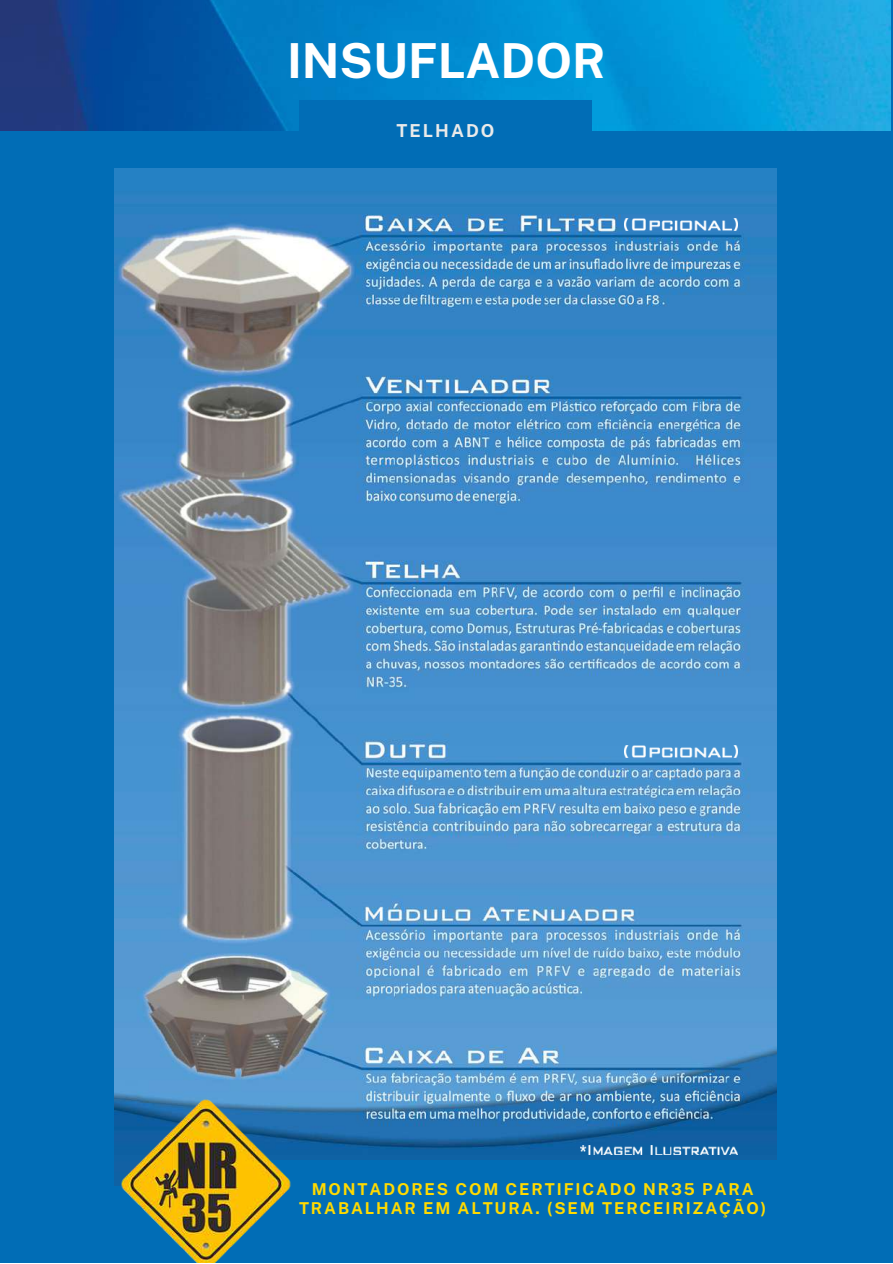
<style>
.page{position:relative;width:893px;height:1264px;background:#fff}
.page>*{position:absolute;margin:0;border:0;box-sizing:border-box;transform-origin:0 0}
.t1{font:700 48.3px "Public Sans";color:#fff}
.t2{font:700 17.85px "Public Sans";letter-spacing:.115em;color:#eaeaea}
.t3{font:700 16.35px/19px "Public Sans";letter-spacing:.115em;color:#ffda00;text-align:center}
</style>
<div class="page">
<div style="left:0;top:0;width:892px;height:1262px;background:#016db6"></div>
<img style="left:0;top:0;width:890px;height:130px">
<div style="left:299px;top:100px;width:292px;height:62px;background:#016db6"></div>
<img style="left:115px;top:169px;width:661px;height:991px">
<img style="left:114px;top:1094px;width:209px;height:168px">
<img style="left:624px;top:218px;width:113px;height:12px">
<img style="left:624px;top:745px;width:113px;height:12px">
<img style="left:580px;top:1144px;width:157px;height:9px">
<h1 class="t1" style="left:287px;top:32px;width:320px">INSUFLADOR</h1>
<p class="t2" style="left:396px;top:120px;width:100px">TELHADO</p>
<p class="t3" style="left:299px;top:1179px;width:469px">MONTADORES COM CERTIFICADO NR35 PARA<br>TRABALHAR EM ALTURA. (SEM TERCEIRIZAÇÃO)</p>
</div>
